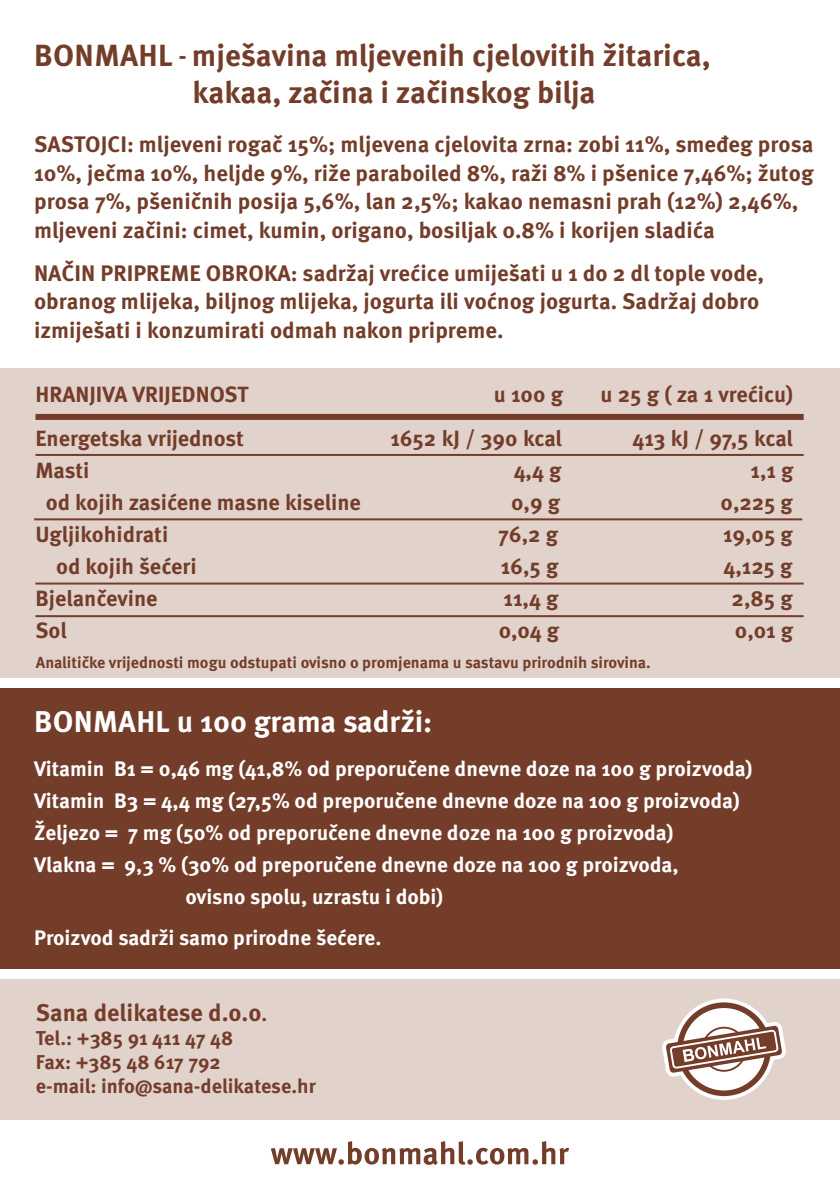
<style>
.page{position:relative;width:840px;height:1191px;background:#fff}
.page>*{position:absolute;margin:0;border:0;box-sizing:border-box;transform-origin:0 0}
.t1{font:700 30.6px/36.8px "Meta Pro";color:#743d2a}
.t2{font:700 30px "Meta Pro";color:#fff}
.t3{font:700 24px "Meta Pro";color:#743d2a}
.t4{font:700 22.4px/28.6px "Meta Pro";color:#743d2a}
.t5{font:700 22px "Meta Pro";color:#743d2a}
.t6{font:700 21px "Meta Pro";color:#fff}
.t7{font:700 20px/24px "Meta Pro";color:#743d2a}
.t8{font:700 16px "Meta Pro";color:#743d2a}
.s1{font-size:24.4px}
.s2{font-size:20px}
</style>
<div class="page">
<div style="left:0;top:369px;width:839px;height:309px;background:#e1d3cc"></div>
<div style="left:0;top:688px;width:839px;height:280px;background:#743d2a"></div>
<div style="left:0;top:979px;width:839px;height:141px;background:#e1d3cc"></div>
<svg style="left:270px;top:1141px;width:299px;height:24px"></svg>
<div style="left:35px;top:414px;width:768px;height:6px;background:#743d2a"></div>
<hr style="left:35px;top:454px;width:768px;height:2px;background:#743d2a">
<hr style="left:34px;top:518px;width:767px;height:2px;background:#743d2a">
<hr style="left:35px;top:582px;width:768px;height:2px;background:#743d2a">
<hr style="left:35px;top:615px;width:768px;height:2px;background:#743d2a">
<svg style="left:662px;top:998px;width:124px;height:102px"></svg>
<h1 class="t1" style="left:192px;top:38px;width:519px;text-indent:-158px">BONMAHL <span class="s1">-</span> mješavina mljevenih cjelovitih žitarica, kakaa, začina i začinskog bilja</h1>
<p class="t4" style="left:34px;top:131px;width:780px">SASTOJCI: mljeveni rogač 15%; mljevena cjelovita zrna: zobi 11%, smeđeg prosa 10%, ječma 10%, heljde 9%, riže paraboiled 8%, raži 8% i pšenice 7,46%; žutog prosa 7%, pšeničnih posija 5,6%, lan 2,5%; kakao nemasni prah (12%) 2,46%, mljeveni začini: cimet, kumin, origano, bosiljak 0.8% i korijen sladića</p>
<p class="t4" style="left:34px;top:259px;width:731px">NAČIN PRIPREME OBROKA: sadržaj vrećice umiješati u 1 do 2 dl tople vode, obranog mlijeka, biljnog mlijeka, jogurta ili voćnog jogurta. Sadržaj dobro izmiješati i konzumirati odmah nakon pripreme.</p>
<p class="t5" style="left:35px;top:381px;width:214px">HRANJIVA VRIJEDNOST</p>
<p class="t5" style="left:493px;top:381px;width:71px">u 100 g</p>
<p class="t5" style="left:600px;top:381px;width:194px">u 25 g ( za 1 vrećicu)</p>
<p class="t5" style="left:35px;top:425px;width:210px">Energetska vrijednost</p>
<p class="t5" style="left:390px;top:425px;width:173px">1652 kJ / 390 kcal</p>
<p class="t5" style="left:632px;top:425px;width:162px">413 kJ / 97,5 kcal</p>
<p class="t5" style="left:35px;top:457px;width:56px">Masti</p>
<p class="t5" style="left:513px;top:457px;width:49px">4,4 g</p>
<p class="t5" style="left:750px;top:457px;width:45px">1,1 g</p>
<p class="t5" style="left:46px;top:489px;width:316px">od kojih zasićene masne kiseline</p>
<p class="t5" style="left:511px;top:489px;width:51px">0,9 g</p>
<p class="t5" style="left:720px;top:489px;width:74px">0,225 g</p>
<p class="t5" style="left:35px;top:521px;width:134px">Ugljikohidrati</p>
<p class="t5" style="left:498px;top:521px;width:62px">76,2 g</p>
<p class="t5" style="left:722px;top:521px;width:71px">19,05 g</p>
<p class="t5" style="left:56px;top:553px;width:142px">od kojih šećeri</p>
<p class="t5" style="left:500px;top:553px;width:59px">16,5 g</p>
<p class="t5" style="left:723px;top:553px;width:71px">4,125 g</p>
<p class="t5" style="left:35px;top:585px;width:123px">Bjelančevine</p>
<p class="t5" style="left:503px;top:585px;width:56px">11,4 g</p>
<p class="t5" style="left:731px;top:585px;width:63px">2,85 g</p>
<p class="t5" style="left:35px;top:617px;width:33px">Sol</p>
<p class="t5" style="left:498px;top:617px;width:62px">0,04 g</p>
<p class="t5" style="left:734px;top:617px;width:60px">0,01 g</p>
<p class="t8" style="left:36px;top:652px;width:616px">Analitičke vrijednosti mogu odstupati ovisno o promjenama u sastavu prirodnih sirovina.</p>
<h2 class="t2" style="left:34px;top:702px;width:39px">Bonmahl</h2>
<h2 class="t2" style="left:177px;top:702px;width:257px">u 100 grama sadrži:</h2>
<p class="t6" style="left:34px;top:755px;width:719px">Vitamin B1 = 0,46 mg (41,8% od preporučene dnevne doze na 100 g proizvoda)</p>
<p class="t6" style="left:34px;top:787px;width:707px">Vitamin B3 = 4,4 mg (27,5% od preporučene dnevne doze na 100 g proizvoda)</p>
<p class="t6" style="left:34px;top:819px;width:640px">Željezo = 7 mg (50% od preporučene dnevne doze na 100 g proizvoda)</p>
<p class="t6" style="left:34px;top:851px;width:646px">Vlakna = 9,3 % (30% od preporučene dnevne doze na 100 g proizvoda,</p>
<p class="t6" style="left:185px;top:883px;width:259px">ovisno spolu, uzrastu i dobi)</p>
<p class="t6" style="left:34px;top:924px;width:349px">Proizvod sadrži samo prirodne šećere.</p>
<p class="t3" style="left:36px;top:997px;width:233px">Sana delikatese d.o.o<span class="s2">.</span></p>
<p class="t7" style="left:36px;top:1026px;width:281px">Tel.: +385 91 411 47 48<br>Fax: +385 48 617 792<br>e-mail: info@sana-delikatese.hr</p>
</div>
